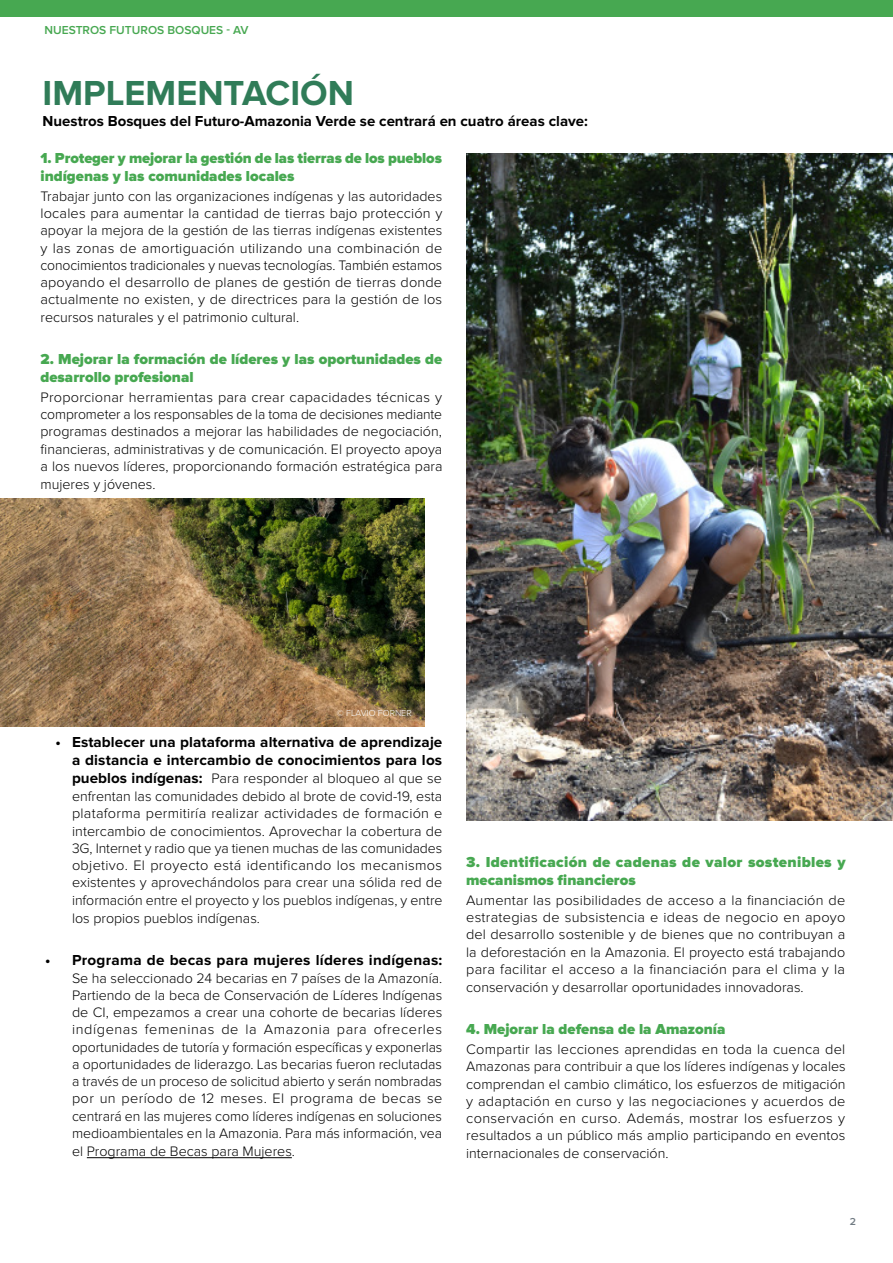
<style>
.page{position:relative;width:893px;height:1263px;background:#fff}
.page>*{position:absolute;margin:0;border:0;box-sizing:border-box;transform-origin:0 0}
.t1{font:700 36px "Proxima Nova";color:#307c58}
.t2{font:700 15px/18px "Proxima Nova";letter-spacing:.005em;color:#000;text-align:right}
.t3{font:900 15px/18px "Proxima Nova";color:#47a851}
.t4{font:900 15px/18px "Proxima Nova";letter-spacing:.02em;color:#47a851}
.t5{font:300 14.25px/17.4px "Proxima Nova";color:#000;text-align:justify}
.t6{font:600 12px "Proxima Nova";color:#47a851}
.t7{font:600 10.5px "Proxima Nova";color:#717b83}
.t8{font:300 9px "Proxima Nova";color:#fff}
.s1{font-weight:700;font-size:15px}
</style>
<div class="page">
<div style="left:0;top:0;width:893px;height:16px;background:#47a851"></div>
<hr style="left:87px;top:1157px;width:205px;height:1px;background:#000">
<img style="left:466px;top:153px;width:427px;height:668px">
<img style="left:0;top:498px;width:425px;height:229px">
<p class="t6" style="left:44px;top:23px;width:206px">NUESTROS FUTUROS BOSQUES - AV</p>
<h1 class="t1" style="left:43px;top:72px;width:313px">IMPLEMENTACIÓN</h1>
<p class="t2" style="left:43px;top:112px;width:547px">Nuestros Bosques del Futuro-Amazonia Verde se centrará en cuatro áreas clave:</p>
<p class="t3" style="left:41px;top:149px;width:403px">1. Proteger y mejorar la gestión de las tierras de los pueblos indígenas y las comunidades locales</p>
<p class="t5" style="left:41px;top:188px;width:403px">Trabajar junto con las organizaciones indígenas y las autoridades locales para aumentar la cantidad de tierras bajo protección y apoyar la mejora de la gestión de las tierras indígenas existentes y las zonas de amortiguación utilizando una combinación de conocimientos tradicionales y nuevas tecnologías. También estamos apoyando el desarrollo de planes de gestión de tierras donde actualmente no existen, y de directrices para la gestión de los recursos naturales y el patrimonio cultural.</p>
<p class="t3" style="left:41px;top:350px;width:403px">2. Mejorar la formación de líderes y las oportunidades de desarrollo profesional</p>
<p class="t5" style="left:41px;top:389px;width:403px">Proporcionar herramientas para crear capacidades técnicas y comprometer a los responsables de la toma de decisiones mediante programas destinados a mejorar las habilidades de negociación, financieras, administrativas y de comunicación. El proyecto apoya a los nuevos líderes, proporcionando formación estratégica para mujeres y jóvenes.</p>
<p class="t8" style="left:337px;top:708px;width:76px">© FLAVIO FORNER</p>
<p class="t2" style="left:56px;top:733px;width:388px">• Establecer una plataforma alternativa de aprendizaje a distancia e intercambio de conocimientos para los</p>
<p class="t5" style="left:72px;top:770px;width:372px"><span class="s1">pueblos indígenas:</span> Para responder al bloqueo al que se enfrentan las comunidades debido al brote de covid-19, esta plataforma permitiría realizar actividades de formación e intercambio de conocimientos. Aprovechar la cobertura de 3G, Internet y radio que ya tienen muchas de las comunidades objetivo. El proyecto está identificando los mecanismos existentes y aprovechándolos para crear una sólida red de información entre el proyecto y los pueblos indígenas, y entre los propios pueblos indígenas.</p>
<p class="t2" style="left:45px;top:951px;width:399px">• Programa de becas para mujeres líderes indígenas:</p>
<p class="t5" style="left:72px;top:969px;width:372px">Se ha seleccionado 24 becarias en 7 países de la Amazonía.<br>Partiendo de la beca de Conservación de Líderes Indígenas de CI, empezamos a crear una cohorte de becarias líderes indígenas femeninas de la Amazonia para ofrecerles oportunidades de tutoría y formación específicas y exponerlas a oportunidades de liderazgo. Las becarias fueron reclutadas a través de un proceso de solicitud abierto y serán nombradas por un período de 12 meses. El programa de becas se centrará en las mujeres como líderes indígenas en soluciones medioambientales en la Amazonia. Para más información, vea el Programa de Becas para Mujeres.</p>
<p class="t4" style="left:466px;top:853px;width:381px">3. Identificación de cadenas de valor sostenibles y mecanismos financieros</p>
<p class="t5" style="left:466px;top:891px;width:381px">Aumentar las posibilidades de acceso a la financiación de estrategias de subsistencia e ideas de negocio en apoyo del desarrollo sostenible y de bienes que no contribuyan a la deforestación en la Amazonia. El proyecto está trabajando para facilitar el acceso a la financiación para el clima y la conservación y desarrollar oportunidades innovadoras.</p>
<p class="t3" style="left:466px;top:1020px;width:261px">4. Mejorar la defensa de la Amazonía</p>
<p class="t5" style="left:466px;top:1041px;width:381px">Compartir las lecciones aprendidas en toda la cuenca del Amazonas para contribuir a que los líderes indígenas y locales comprendan el cambio climático, los esfuerzos de mitigación y adaptación en curso y las negociaciones y acuerdos de conservación en curso. Además, mostrar los esfuerzos y resultados a un público más amplio participando en eventos internacionales de conservación.</p>
<p class="t7" style="left:850px;top:1215px;width:8px">2</p>
</div>
